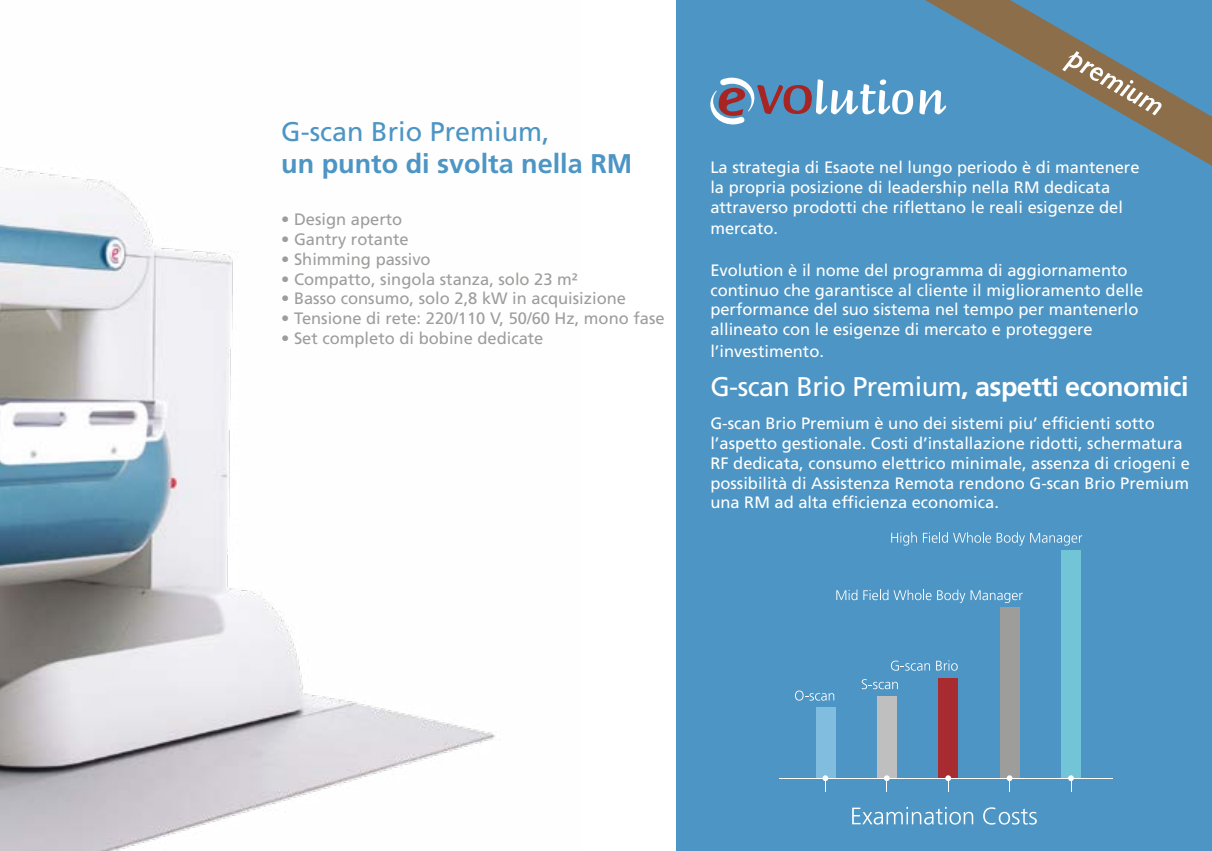
<style>
.page{position:relative;width:1212px;height:851px;background:#fff}
.page>*{position:absolute;margin:0;border:0;box-sizing:border-box;transform-origin:0 0}
.t1{font:27px "Frutiger LT Std";letter-spacing:-.02em;color:#fff}
.t2{font:700 27px "Frutiger LT Std";color:#4d95c4}
.t3{font:27px "Frutiger LT Std";color:#4d95c4}
.t4{font:16.5px/19.8px "Frutiger LT Std";color:#fff}
.t5{font:16.5px "Frutiger LT Std";color:#9d9d9c}
.s1{font-weight:700}
</style>
<div class="page">
<img style="left:0;top:167px;width:495px;height:683px">
<div style="left:677px;top:0;width:535px;height:850px;background:#4d95c4"></div>
<svg style="left:710px;top:77px;width:203px;height:48px"></svg>
<svg style="left:919px;top:90px;width:6px;height:24px"></svg>
<div style="left:816px;top:707px;width:19px;height:71px;background:#80bdde"></div>
<div style="left:877px;top:696px;width:20px;height:82px;background:#bfbfbf"></div>
<div style="left:938px;top:677px;width:19px;height:101px;background:#a82b30"></div>
<div style="left:1000px;top:607px;width:20px;height:170px;background:#9d9d9c"></div>
<div style="left:1061px;top:550px;width:20px;height:228px;background:#71c5d7"></div>
<hr style="left:779px;top:777px;width:334px;height:1px;background:#fff">
<svg style="left:822px;top:775px;width:6px;height:16px"></svg>
<svg style="left:945px;top:775px;width:6px;height:16px"></svg>
<svg style="left:884px;top:775px;width:6px;height:16px"></svg>
<svg style="left:1068px;top:775px;width:6px;height:16px"></svg>
<svg style="left:1007px;top:775px;width:5px;height:16px"></svg>
<svg style="left:852px;top:806px;width:121px;height:18px"></svg>
<svg style="left:983px;top:807px;width:54px;height:17px"></svg>
<svg style="left:891px;top:532px;width:26px;height:13px"></svg>
<svg style="left:923px;top:532px;width:68px;height:10px"></svg>
<svg style="left:997px;top:532px;width:85px;height:13px"></svg>
<svg style="left:836px;top:589px;width:21px;height:11px"></svg>
<svg style="left:863px;top:589px;width:68px;height:11px"></svg>
<svg style="left:937px;top:589px;width:86px;height:14px"></svg>
<svg style="left:891px;top:660px;width:39px;height:10px"></svg>
<svg style="left:936px;top:660px;width:22px;height:10px"></svg>
<svg style="left:862px;top:679px;width:36px;height:10px"></svg>
<svg style="left:795px;top:690px;width:39px;height:10px"></svg>
<svg style="left:925px;top:0;width:287px;height:166px"></svg>
<svg style="left:1062px;top:51px;width:100px;height:64px"></svg>
<h1 class="t3" style="left:281px;top:115px;width:270px">G-scan Brio Premium,</h1>
<h1 class="t2" style="left:281px;top:148px;width:353px">un punto di svolta nella RM</h1>
<p class="t5" style="left:281px;top:210px;width:123px">• Design aperto</p>
<p class="t5" style="left:281px;top:229px;width:129px">• Gantry rotante</p>
<p class="t5" style="left:281px;top:249px;width:151px">• Shimming passivo</p>
<p class="t5" style="left:281px;top:269px;width:298px">• Compatto, singola stanza, solo 23 m2</p>
<p class="t5" style="left:281px;top:289px;width:346px">• Basso consumo, solo 2,8 kW in acquisizione</p>
<p class="t5" style="left:281px;top:309px;width:385px">• Tensione di rete: 220/110 V, 50/60 Hz, mono fase</p>
<p class="t5" style="left:281px;top:328px;width:264px">• Set completo di bobine dedicate</p>
<p class="t4" style="left:710px;top:157px;width:431px">La strategia di Esaote nel lungo periodo è di mantenere la propria posizione di leadership nella RM dedicata attraverso prodotti che riflettano le reali esigenze del</p>
<p class="t4" style="left:710px;top:219px;width:69px">mercato.</p>
<p class="t4" style="left:710px;top:260px;width:434px">Evolution è il nome del programma di aggiornamento continuo che garantisce al cliente il miglioramento delle performance del suo sistema nel tempo per mantenerlo allineato con le esigenze di mercato e proteggere</p>
<p class="t4" style="left:710px;top:341px;width:115px">l’investimento.</p>
<h1 class="t1" style="left:710px;top:371px;width:480px">G-scan Brio Premium<span class="s1">, aspetti economici</span></h1>
<p class="t4" style="left:710px;top:413px;width:481px">G-scan Brio Premium è uno dei sistemi piu’ efficienti sotto l’aspetto gestionale. Costi d’installazione ridotti, schermatura RF dedicata, consumo elettrico minimale, assenza di criogeni e possibilità di Assistenza Remota rendono G-scan Brio Premium una RM ad alta efficienza economica.</p>
</div>
